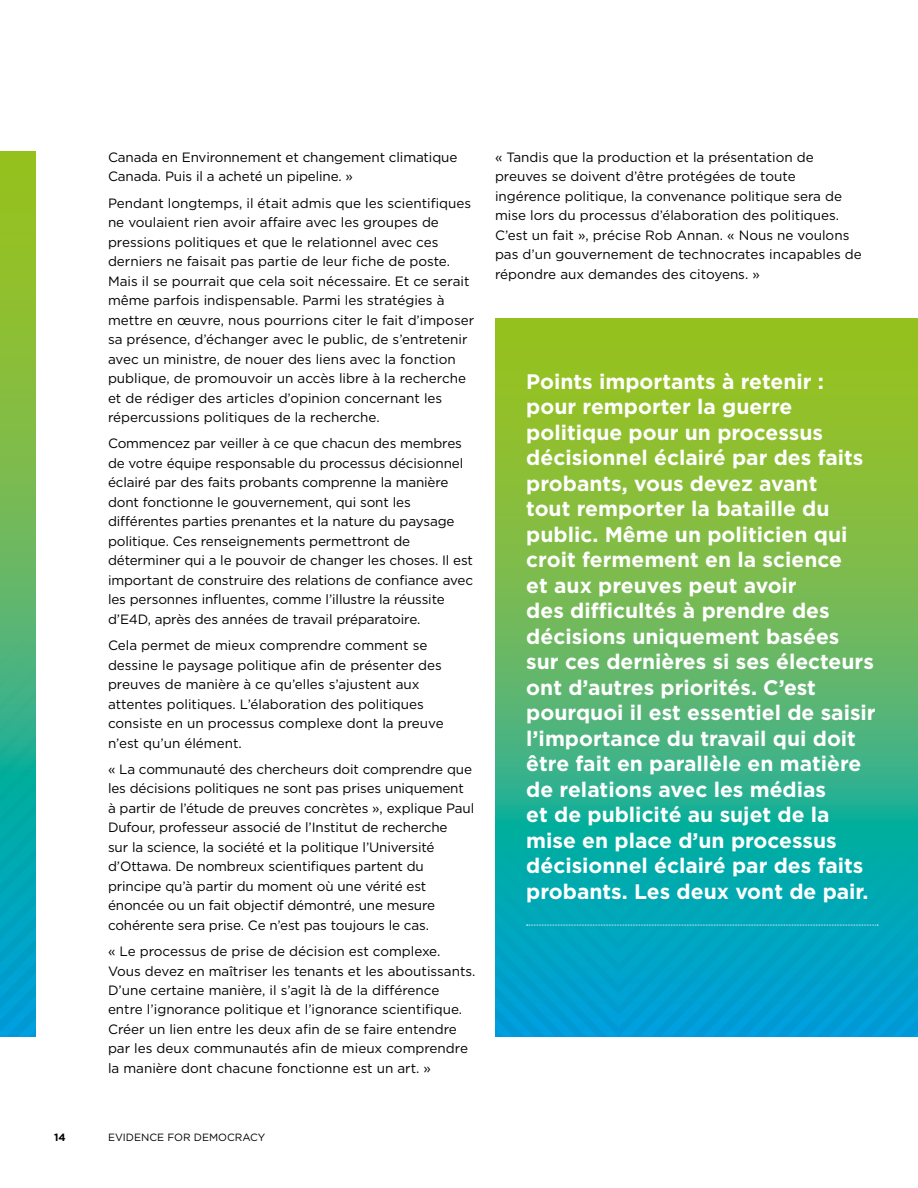
<style>
.page{position:relative;width:918px;height:1188px;background:#fff}
.page>*{position:absolute;margin:0;border:0;box-sizing:border-box;transform-origin:0 0}
.t1{font:700 21px/25.5px "Gotham HTF";color:#fff}
.t2{font:13.5px/19.5px "Gotham";letter-spacing:-.01em;color:#000}
.t3{font:10.5px "Gotham HTF";color:#000}
.t4{font:700 10.5px "Gotham HTF";color:#000}
</style>
<div class="page">
<svg style="left:495px;top:319px;width:423px;height:503px;background:#71ba52"></svg>
<svg style="left:495px;top:822px;width:423px;height:215px;background:#00a5bc"></svg>
<svg style="left:0;top:151px;width:36px;height:427px;background:#85bd3c"></svg>
<svg style="left:0;top:578px;width:36px;height:459px;background:#1caaa2"></svg>
<p class="t2" style="left:108px;top:148px;width:351px">Canada en Environnement et changement climatique<br>Canada. Puis il a acheté un pipeline. »</p>
<p class="t2" style="left:108px;top:193px;width:368px">Pendant longtemps, il était admis que les scientifiques ne voulaient rien avoir affaire avec les groupes de pressions politiques et que le relationnel avec ces derniers ne faisait pas partie de leur fiche de poste.<br>Mais il se pourrait que cela soit nécessaire. Et ce serait même parfois indispensable. Parmi les stratégies à mettre en œuvre, nous pourrions citer le fait d’imposer sa présence, d’échanger avec le public, de s’entretenir avec un ministre, de nouer des liens avec la fonction publique, de promouvoir un accès libre à la recherche et de rédiger des articles d’opinion concernant les répercussions politiques de la recherche.</p>
<p class="t2" style="left:108px;top:434px;width:367px">Commencez par veiller à ce que chacun des membres de votre équipe responsable du processus décisionnel éclairé par des faits probants comprenne la manière dont fonctionne le gouvernement, qui sont les différentes parties prenantes et la nature du paysage politique. Ces renseignements permettront de déterminer qui a le pouvoir de changer les choses. Il est important de construire des relations de confiance avec les personnes influentes, comme l’illustre la réussite d’E4D, après des années de travail préparatoire.</p>
<p class="t2" style="left:108px;top:636px;width:337px">Cela permet de mieux comprendre comment se dessine le paysage politique afin de présenter des preuves de manière à ce qu’elles s’ajustent aux attentes politiques. L’élaboration des politiques consiste en un processus complexe dont la preuve n’est qu’un élément.</p>
<p class="t2" style="left:108px;top:759px;width:368px">« La communauté des chercheurs doit comprendre que les décisions politiques ne sont pas prises uniquement à partir de l’étude de preuves concrètes », explique Paul Dufour, professeur associé de l’Institut de recherche<br>sur la science, la société et la politique l’Université d’Ottawa. De nombreux scientifiques partent du principe qu’à partir du moment où une vérité est énoncée ou un fait objectif démontré, une mesure cohérente sera prise. Ce n’est pas toujours le cas.</p>
<p class="t2" style="left:108px;top:942px;width:369px">« Le processus de prise de décision est complexe.<br>Vous devez en maîtriser les tenants et les aboutissants.<br>D’une certaine manière, il s’agit là de la différence entre l’ignorance politique et l’ignorance scientifique.<br>Créer un lien entre les deux afin de se faire entendre par les deux communautés afin de mieux comprendre la manière dont chacune fonctionne est un art. »</p>
<p class="t2" style="left:495px;top:147px;width:368px">« Tandis que la production et la présentation de preuves se doivent d’être protégées de toute ingérence politique, la convenance politique sera de mise lors du processus d’élaboration des politiques.<br>C’est un fait », précise Rob Annan. « Nous ne voulons pas d’un gouvernement de technocrates incapables de répondre aux demandes des citoyens. »</p>
<p class="t1" style="left:526px;top:370px;width:351px">Points importants à retenir : pour remporter la guerre politique pour un processus décisionnel éclairé par des faits probants, vous devez avant<br>tout remporter la bataille du public. Même un politicien qui croit fermement en la science<br>et aux preuves peut avoir<br>des difficultés à prendre des décisions uniquement basées sur ces dernières si ses électeurs ont d’autres priorités. C’est pourquoi il est essentiel de saisir l’importance du travail qui doit être fait en parallèle en matière de relations avec les médias<br>et de publicité au sujet de la mise en place d’un processus décisionnel éclairé par des faits probants. Les deux vont de pair.</p>
<p class="t4" style="left:54px;top:1132px;width:13px">14</p>
<p class="t3" style="left:108px;top:1131px;width:159px">EVIDENCE FOR DEMOCRACY</p>
</div>
